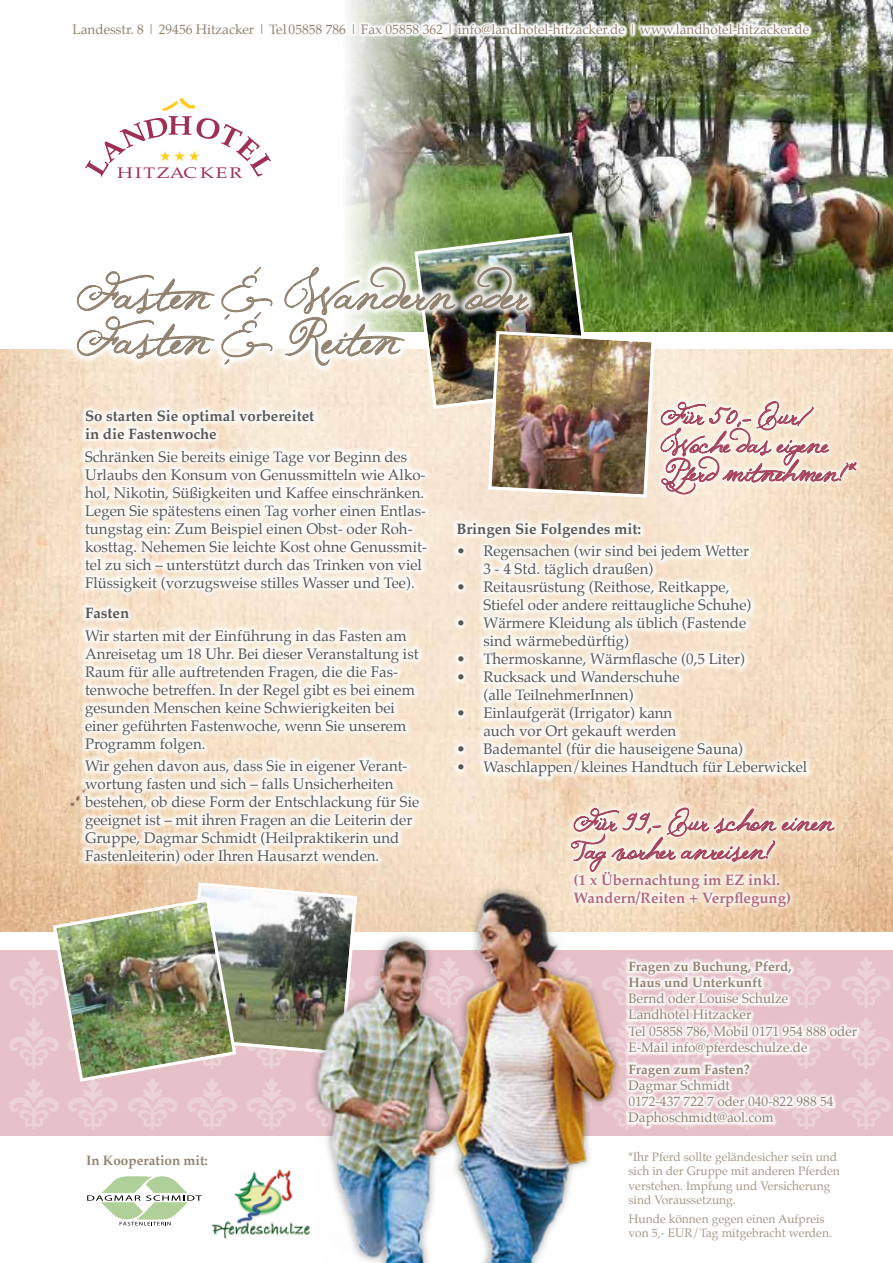
<style>
.page{position:relative;width:893px;height:1263px;background:#fff}
.page>*{position:absolute;margin:0;border:0;box-sizing:border-box;transform-origin:0 0}
.t1{font:46.2px/45px "Jellyka Western Princess";color:#928270}
.t2{font:27px/28.5px "Jellyka Western Princess";color:#a6455e}
.t3{font:15.3px "Palatino";letter-spacing:.1em;color:#9e3052;scale:1.25 1}
.t4{font:15px/18px "Palatino";color:#575756}
.t5{font:700 15px/18px "Palatino";color:#575756}
.t6{font:700 15px/18px "Palatino";color:#b66979}
.t7{font:13.5px/16.2px "Palatino";color:#928270}
.t8{font:700 13.5px/16.2px "Palatino";color:#928270}
.t9{font:12px/14.4px "Palatino";color:#a69889}
.s1{font-style:italic}
</style>
<div class="page">
<img style="left:0;top:350px;width:893px;height:582px">
<div style="left:0;top:950px;width:893px;height:186px;background:#e6c1c7"></div>
<svg style="left:622px;top:1083px;width:2px;height:44px"></svg>
<svg style="left:622px;top:1022px;width:14px;height:44px"></svg>
<svg style="left:678px;top:1059px;width:18px;height:2px"></svg>
<svg style="left:622px;top:961px;width:2px;height:44px"></svg>
<svg style="left:841px;top:1078px;width:50px;height:52px"></svg>
<svg style="left:857px;top:1018px;width:34px;height:51px"></svg>
<svg style="left:738px;top:1059px;width:77px;height:2px"></svg>
<svg style="left:861px;top:957px;width:30px;height:51px"></svg>
<img style="left:347px;top:0;width:546px;height:331px">
<div style="left:79px;top:405px;width:354px;height:464px;background:#fff;opacity:.9"></div>
<svg style="left:347px;top:21px;width:466px;height:17px"></svg>
<div style="left:624px;top:1061px;width:213px;height:69px;background:#fff;opacity:.9"></div>
<div style="left:624px;top:957px;width:237px;height:102px;background:#fff;opacity:.9"></div>
<div style="left:308px;top:881px;width:314px;height:382px;background:#000;opacity:.45"></div>
<img style="left:314px;top:888px;width:301px;height:375px">
<img style="left:7px;top:881px;width:409px;height:249px">
<svg style="left:87px;top:1195px;width:115px;height:6px"></svg>
<img style="left:95px;top:1176px;width:102px;height:50px">
<svg style="left:120px;top:1222px;width:51px;height:3px"></svg>
<div style="left:68px;top:259px;width:470px;height:116px;background:#fff;opacity:.9"></div>
<svg style="left:77px;top:271px;width:138px;height:88px"></svg>
<svg style="left:221px;top:266px;width:52px;height:99px"></svg>
<div style="left:565px;top:801px;width:276px;height:112px;background:#fff;opacity:.9"></div>
<svg style="left:563px;top:807px;width:272px;height:65px"></svg>
<div style="left:655px;top:395px;width:208px;height:106px;background:#fff;opacity:.9"></div>
<img style="left:284px;top:231px;width:573px;height:268px">
<div style="left:451px;top:517px;width:362px;height:265px;background:#fff;opacity:.9"></div>
<svg style="left:85px;top:98px;width:186px;height:79px"></svg>
<img style="left:212px;top:1169px;width:102px;height:71px">
<p class="t7" style="left:73px;top:22px;width:738px">Landesstr. 8 | 29456 Hitzacker | Tel 05858 786 | Fax 05858 362 | info@landhotel-hitzacker.de | www.landhotel-hitzacker.de</p>
<p class="t3" style="left:117px;top:160px;width:101px">HITZAC KER</p>
<h1 class="t1" style="left:77px;top:269px;width:469px">Fasten &amp; Wandern <span class="s1">oder<br></span>Fasten &amp; Reiten</h1>
<p class="t5" style="left:85px;top:407px;width:231px">So starten Sie optimal vorbereitet in die Fastenwoche</p>
<p class="t4" style="left:85px;top:447px;width:344px">Schränken Sie bereits einige Tage vor Beginn des Urlaubs den Konsum von Genussmitteln wie Alko&shy;hol, Nikotin, Süßigkeiten und Kaffee einschränken.<br>Legen Sie spätestens einen Tag vorher einen Entlas&shy;tungstag ein: Zum Beispiel einen Obst- oder Roh&shy;kosttag. Nehemen Sie leichte Kost ohne Genussmit&shy;tel zu sich – unterstützt durch das Trinken von viel Flüssigkeit (vorzugsweise stilles Wasser und Tee).</p>
<p class="t5" style="left:85px;top:604px;width:46px">Fasten</p>
<p class="t4" style="left:85px;top:626px;width:335px">Wir starten mit der Einführung in das Fasten am Anreisetag um 18 Uhr. Bei dieser Veranstaltung ist Raum für alle auftretenden Fragen, die die Fas&shy;tenwoche betreffen. In der Regel gibt es bei einem gesunden Menschen keine Schwierigkeiten bei einer geführten Fastenwoche, wenn Sie unserem Programm folgen.</p>
<p class="t4" style="left:85px;top:757px;width:336px">Wir gehen davon aus, dass Sie in eigener Verant&shy;wortung fasten und sich – falls Unsicherheiten bestehen, ob diese Form der Entschlackung für Sie geeignet ist – mit ihren Fragen an die Leiterin der Gruppe, Dagmar Schmidt (Heilpraktikerin und Fastenleiterin) oder Ihren Hausarzt wenden.</p>
<p class="t8" style="left:86px;top:1152px;width:123px">In Kooperation mit:</p>
<h2 class="t2" style="left:661px;top:400px;width:192px">Für 50,- Eur/<br>Woche das eigene<br>Pferd mitnehmen!*</h2>
<p class="t5" style="left:456px;top:519px;width:186px">Bringen Sie Folgendes mit:</p>
<p class="t4" style="left:483px;top:542px;width:267px;text-indent:-27px">• Regensachen (wir sind bei jedem Wetter<br>3 - 4 Std. täglich draußen)</p>
<p class="t4" style="left:483px;top:578px;width:270px;text-indent:-27px">• Reitausrüstung (Reithose, Reitkappe,<br>Stiefel oder andere reittaugliche Schuhe)</p>
<p class="t4" style="left:483px;top:614px;width:264px;text-indent:-27px">• Wärmere Kleidung als üblich (Fastende sind wärmebedürftig)</p>
<p class="t4" style="left:456px;top:650px;width:290px">• Thermoskanne, Wärmflasche (0,5 Liter)</p>
<p class="t4" style="left:483px;top:668px;width:198px;text-indent:-27px">• Rucksack und Wanderschuhe (alle TeilnehmerInnen)</p>
<p class="t4" style="left:456px;top:704px;width:221px;text-align:right">• Einlaufgerät (Irrigator) kann auch vor Ort gekauft werden</p>
<p class="t4" style="left:456px;top:740px;width:288px">• Bademantel (für die hauseigene Sauna)</p>
<p class="t4" style="left:456px;top:758px;width:352px">• Waschlappen/kleines Handtuch für Leberwickel</p>
<h2 class="t2" style="left:574px;top:806px;width:262px">Für 99,- Eur schon einen<br>Tag vorher anreisen!</h2>
<p class="t6" style="left:574px;top:870px;width:219px">(1 x Übernachtung im EZ inkl.<br>Wandern/Reiten + Verpflegung)</p>
<p class="t8" style="left:628px;top:958px;width:165px">Fragen zu Buchung, Pferd,<br>Haus und Unterkunft</p>
<p class="t7" style="left:628px;top:990px;width:230px">Bernd oder Louise Schulze<br>Landhotel Hitzacker<br>Tel 05858 786, Mobil 0171 954 888 oder<br>E-Mail info@pferdeschulze.de</p>
<p class="t8" style="left:628px;top:1061px;width:123px">Fragen zum Fasten?</p>
<p class="t7" style="left:628px;top:1077px;width:207px">Dagmar Schmidt<br>0172-437 722 7 oder 040-822 988 54<br>Daphoschmidt@aol.com</p>
<p class="t9" style="left:628px;top:1149px;width:213px">*Ihr Pferd sollte geländesicher sein und sich in der Gruppe mit anderen Pferden verstehen. Impfung und Versicherung sind Voraussetzung.</p>
<p class="t9" style="left:628px;top:1211px;width:205px">Hunde können gegen einen Aufpreis von 5,- EUR/Tag mitgebracht werden.</p>
</div>
